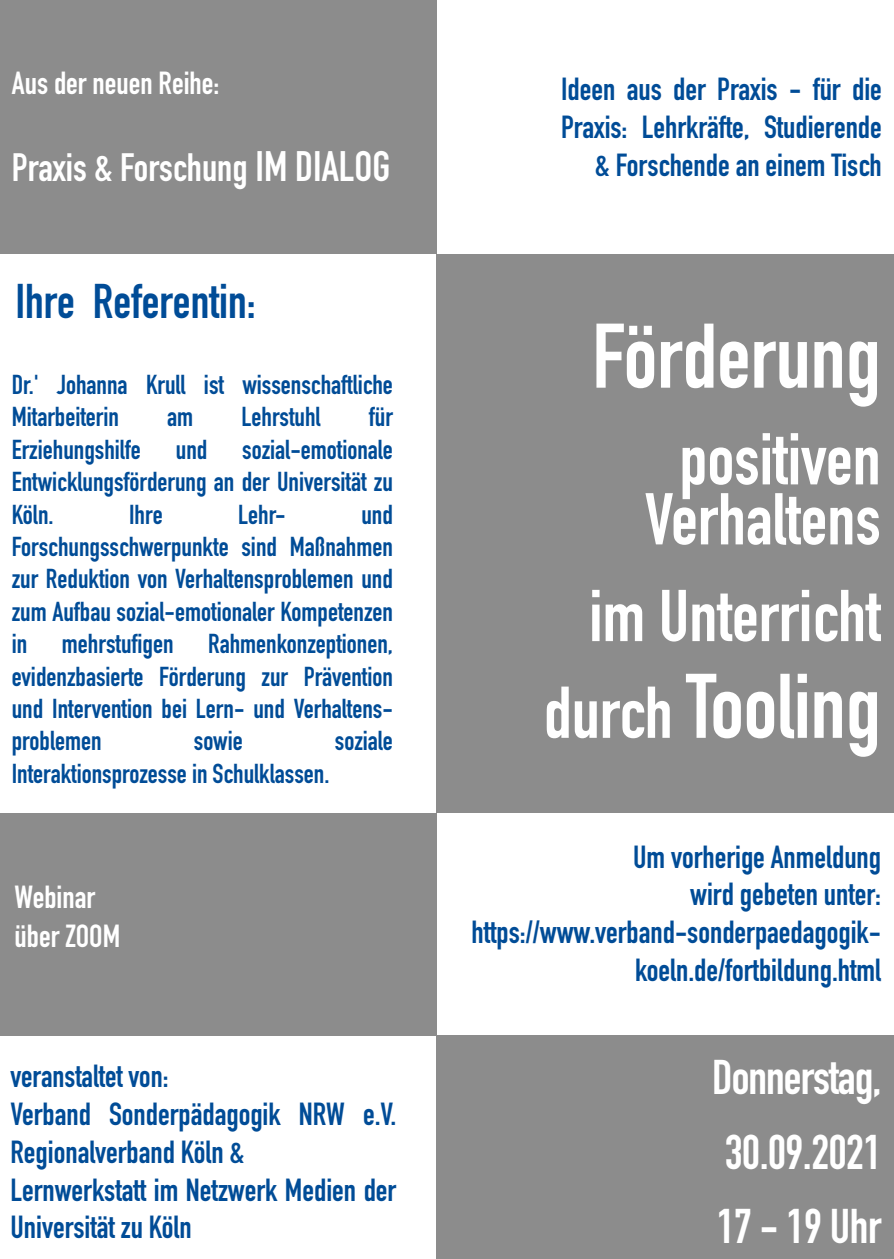
<style>
.page{position:relative;width:894px;height:1259px;background:#fff}
.page>*{position:absolute;margin:0;border:0;box-sizing:border-box;transform-origin:0 0}
.t1{font:700 90px "DIN Condensed";color:#fff}
.t2{font:700 72px/60px "DIN Condensed";color:#fff;text-align:center}
.t3{font:700 48px/74.7px "DIN Condensed";letter-spacing:-.015em;color:#fff;text-align:justify}
.t4{font:700 48px "DIN Condensed";color:#004c97}
.t5{font:700 39px "DIN Condensed";color:#fff}
.t6{font:700 31.5px/37.8px "DIN Condensed";color:#004c97;text-align:right}
.t7{font:700 31.5px/39.6px "DIN Condensed";color:#fff}
.t8{font:700 27px/32.4px "DIN Condensed";color:#004c97;text-align:justify}
.s1{font-size:42px}
.s2{font-size:72px}
</style>
<div class="page">
<div style="left:436px;top:254px;width:457px;height:558px;background:#8c8c8c"></div>
<div style="left:0;top:0;width:436px;height:254px;background:#8c8c8c"></div>
<div style="left:0;top:813px;width:436px;height:223px;background:#8c8c8c"></div>
<div style="left:436px;top:1036px;width:457px;height:223px;background:#8c8c8c"></div>
<p class="t7" style="left:12px;top:67px;width:209px">Aus der neuen Reihe:</p>
<h3 class="t5" style="left:12px;top:153px;width:379px">Praxis &amp; Forschung <span class="s1">IM DIALOG</span></h3>
<h3 class="t4" style="left:15px;top:283px;width:242px">Ihre Referentin:</h3>
<p class="t8" style="left:12px;top:372px;width:382px">Dr.' Johanna Krull ist wissenschaftliche<br>Mitarbeiterin</p>
<p class="t8" style="left:167px;top:404px;width:27px">am</p>
<p class="t8" style="left:241px;top:404px;width:81px">Lehrstuhl</p>
<p class="t8" style="left:369px;top:404px;width:26px">für</p>
<p class="t8" style="left:12px;top:437px;width:131px">Erziehungshilfe</p>
<p class="t8" style="left:176px;top:437px;width:33px">und</p>
<p class="t8" style="left:12px;top:437px;width:382px;text-indent:230px">sozial-emotionale Entwicklungsförderung an der Universität zu Köln.</p>
<p class="t8" style="left:12px;top:502px;width:382px;text-indent:349px">und Forschungsschwerpunkte sind Maßnahmen zur Reduktion von Verhaltensproblemen und zum Aufbau sozial-emotionaler Kompetenzen in</p>
<p class="t8" style="left:129px;top:502px;width:35px">Ihre</p>
<p class="t8" style="left:238px;top:502px;width:49px">Lehr-</p>
<p class="t8" style="left:12px;top:631px;width:382px;text-indent:196px">Rahmenkonzeptionen, evidenzbasierte Förderung zur Prävention und Intervention bei Lern- und Verhaltens&shy;problemen</p>
<p class="t8" style="left:62px;top:631px;width:113px">mehrstufigen</p>
<p class="t8" style="left:194px;top:728px;width:50px">sowie</p>
<p class="t8" style="left:335px;top:728px;width:60px">soziale</p>
<p class="t8" style="left:12px;top:761px;width:319px">Interaktionsprozesse in Schulklassen.</p>
<p class="t7" style="left:15px;top:881px;width:107px">Webinar über ZOOM</p>
<p class="t6" style="left:11px;top:1061px;width:387px;text-align:left">veranstaltet von:<br>Verband Sonderpädagogik NRW e.V.<br>Regionalverband Köln &amp;<br>Lernwerkstatt im Netzwerk Medien der<br>Universität zu Köln</p>
<p class="t6" style="left:561px;top:74px;width:322px">Ideen aus der Praxis - für die<br>Praxis: Lehrkräfte, Studierende &amp; Forschende an einem Tisch</p>
<h1 class="t1" style="left:592px;top:324px;width:290px">Förderung</h1>
<h2 class="t2" style="left:644px;top:439px;width:238px">positiven<br>Verhaltens</h2>
<h2 class="t2" style="left:589px;top:596px;width:293px">im Unterricht</h2>
<h1 class="t1" style="left:543px;top:674px;width:338px"><span class="s2">durch</span> Tooling</h1>
<p class="t6" style="left:471px;top:843px;width:411px">Um vorherige Anmeldung<br>wird gebeten unter: https://www.verband-sonderpaedagogik&shy;koeln.de/fortbildung.html</p>
<h3 class="t3" style="left:712px;top:1046px;width:171px">Donnerstag, 30.09.2021<br>17 - 19 Uhr</h3>
</div>
